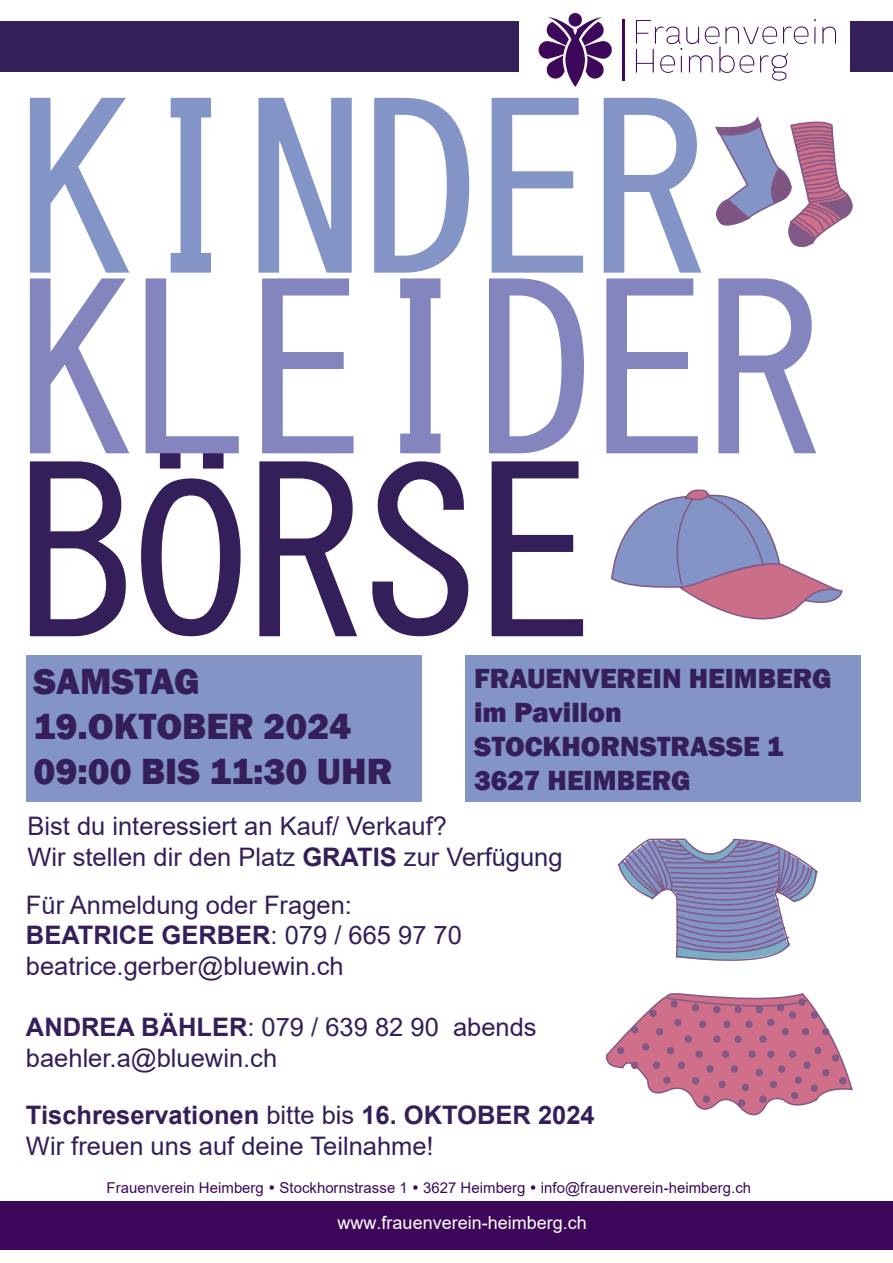
<style>
.page{position:relative;width:893px;height:1263px;background:#fff}
.page>*{position:absolute;margin:0;border:0;box-sizing:border-box;transform-origin:0 0}
.t1{font:229.5px "MS Gothic";color:#8484bf}
.t2{font:229.5px "MS Gothic";color:#8394c6}
.t3{font:229.5px "MS Gothic";color:#351f5a}
.t4{font:800 37.5px/45px "Franklin Gothic";color:#351f5a}
.t5{font:800 28.5px/34.2px "Franklin Gothic";color:#351f5a}
.t6{font:25.5px/30.6px "Arial";color:#351f5a}
.t7{font:18px "Arial";color:#fff}
.t8{font:15px "Arial";color:#3d0859}
.s1{font-weight:700}
</style>
<div class="page">
<div style="left:0;top:1201px;width:893px;height:48px;background:#3d0859"></div>
<svg style="left:539px;top:13px;width:73px;height:74px"></svg>
<hr style="left:623px;top:19px;width:2px;height:62px;background:#3d0859">
<svg style="left:636px;top:19px;width:200px;height:62px"></svg>
<div style="left:465px;top:655px;width:396px;height:146px;background:#8394c6"></div>
<div style="left:26px;top:655px;width:395px;height:146px;background:#8394c6"></div>
<div style="left:0;top:21px;width:519px;height:51px;background:#351f5a"></div>
<div style="left:850px;top:21px;width:43px;height:51px;background:#351f5a"></div>
<svg style="left:618px;top:838px;width:200px;height:123px"></svg>
<svg style="left:605px;top:993px;width:248px;height:123px"></svg>
<svg style="left:715px;top:116px;width:138px;height:131px"></svg>
<svg style="left:611px;top:489px;width:232px;height:131px"></svg>
<h1 class="t2" style="left:19px;top:77px;width:690px">KINDER</h1>
<h1 class="t1" style="left:19px;top:258px;width:805px">KLEIDER</h1>
<h1 class="t3" style="left:19px;top:441px;width:575px">BÖRSE</h1>
<h2 class="t4" style="left:34px;top:659px;width:361px">SAMSTAG<br>19.OKTOBER 2024<br>09:00 BIS 11:30 UHR</h2>
<p class="t5" style="left:474px;top:661px;width:359px">FRAUENVEREIN HEIMBERG im Pavillon<br>STOCKHORNSTRASSE 1<br>3627 HEIMBERG</p>
<p class="t6" style="left:27px;top:811px;width:537px">Bist du interessiert an Kauf/ Verkauf?<br>Wir stellen dir den Platz <span class="s1">GRATIS</span> zur Verfügung</p>
<p class="t6" style="left:26px;top:889px;width:438px">Für Anmeldung oder Fragen:<br><span class="s1">BEATRICE GERBER</span>: 079 / 665 97 70 beatrice.gerber@bluewin.ch</p>
<p class="t6" style="left:26px;top:1012px;width:512px"><span class="s1">ANDREA BÄHLER</span>: 079 / 639 82 90 abends baehler.a@bluewin.ch</p>
<p class="t6" style="left:26px;top:1100px;width:570px"><span class="s1">Tischreservationen</span> bitte bis <span class="s1">16. OKTOBER 2024<br></span>Wir freuen uns auf deine Teilnahme!</p>
<p class="t8" style="left:107px;top:1177px;width:646px">Frauenverein Heimberg • Stockhornstrasse 1 • 3627 Heimberg • info@frauenverein-heimberg.ch</p>
<p class="t7" style="left:338px;top:1211px;width:251px">www.frauenverein-heimberg.ch</p>
</div>
